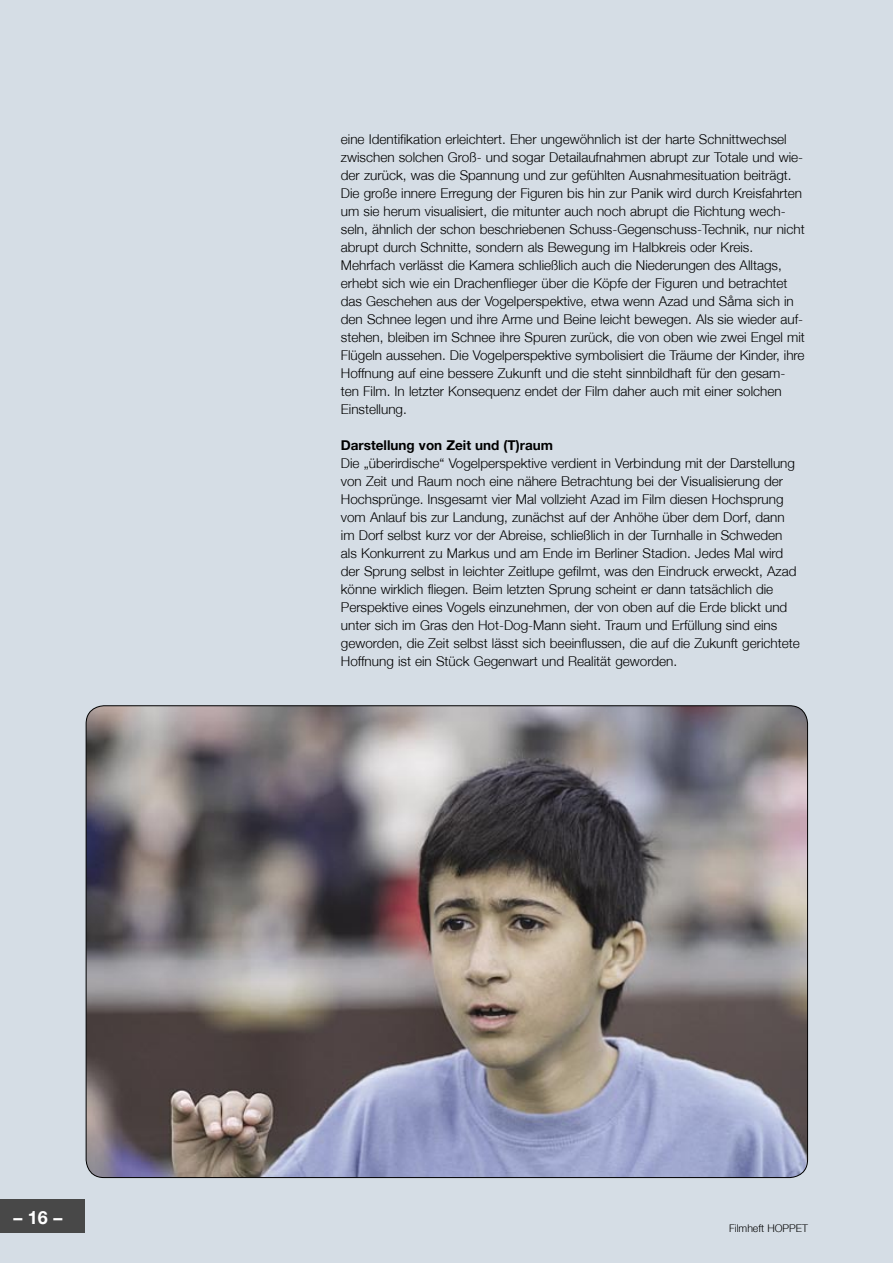
<style>
.page{position:relative;width:893px;height:1263px;background:#d5dde5}
.page>*{position:absolute;margin:0;border:0;box-sizing:border-box;transform-origin:0 0}
.t1{font:700 18px "Helvetica Neue";color:#fff}
.Fließtext{font:300 13.5px/18px "Helvetica Neue";color:#000}
.Headline_2{font:700 13.5px "Helvetica Neue";color:#000}
.t2{font:300 10.65px "Helvetica Neue";color:#000}
</style>
<div class="page">
<div style="left:0;top:1199px;width:85px;height:34px;background:#484848"></div>
<img style="left:85px;top:705px;width:723px;height:472px">
<h1 class="t1" style="left:13px;top:1206px;width:51px">– 16 –</h1>
<p class="Fließtext" style="left:341px;top:130px;width:464px">eine Identifikation erleichtert. Eher ungewöhnlich ist der harte Schnittwechsel zwischen solchen Groß- und sogar Detailaufnahmen abrupt zur Totale und wie&shy;der zurück, was die Spannung und zur gefühlten Ausnahmesituation beiträgt.</p>
<p class="Fließtext" style="left:341px;top:184px;width:465px">Die große innere Erregung der Figuren bis hin zur Panik wird durch Kreisfahrten um sie herum visualisiert, die mitunter auch noch abrupt die Richtung wech&shy;seln, ähnlich der schon beschriebenen Schuss-Gegenschuss-Technik, nur nicht abrupt durch Schnitte, sondern als Bewegung im Halbkreis oder Kreis.</p>
<p class="Fließtext" style="left:341px;top:256px;width:465px">Mehrfach verlässt die Kamera schließlich auch die Niederungen des Alltags, erhebt sich wie ein Drachenflieger über die Köpfe der Figuren und betrachtet das Geschehen aus der Vogelperspektive, etwa wenn Azad und Såma sich in den Schnee legen und ihre Arme und Beine leicht bewegen. Als sie wieder auf&shy;stehen, bleiben im Schnee ihre Spuren zurück, die von oben wie zwei Engel mit Flügeln aussehen. Die Vogelperspektive symbolisiert die Träume der Kinder, ihre Hoffnung auf eine bessere Zukunft und die steht sinnbildhaft für den gesam&shy;ten Film. In letzter Konsequenz endet der Film daher auch mit einer solchen Einstellung.</p>
<p class="Headline_2" style="left:341px;top:437px;width:214px">Darstellung von Zeit und (T)raum</p>
<p class="Fließtext" style="left:341px;top:454px;width:460px">Die „überirdische“ Vogelperspektive verdient in Verbindung mit der Darstellung von Zeit und Raum noch eine nähere Betrachtung bei der Visualisierung der Hochsprünge. Insgesamt vier Mal vollzieht Azad im Film diesen Hochsprung vom Anlauf bis zur Landung, zunächst auf der Anhöhe über dem Dorf, dann im Dorf selbst kurz vor der Abreise, schließlich in der Turnhalle in Schweden als Konkurrent zu Markus und am Ende im Berliner Stadion. Jedes Mal wird der Sprung selbst in leichter Zeitlupe gefilmt, was den Eindruck erweckt, Azad könne wirklich fliegen. Beim letzten Sprung scheint er dann tatsächlich die Perspektive eines Vogels einzunehmen, der von oben auf die Erde blickt und unter sich im Gras den Hot-Dog-Mann sieht. Traum und Erfüllung sind eins geworden, die Zeit selbst lässt sich beeinflussen, die auf die Zukunft gerichtete Hoffnung ist ein Stück Gegenwart und Realität geworden.</p>
<p class="t2" style="left:729px;top:1221px;width:80px">Filmheft HOPPET</p>
</div>
